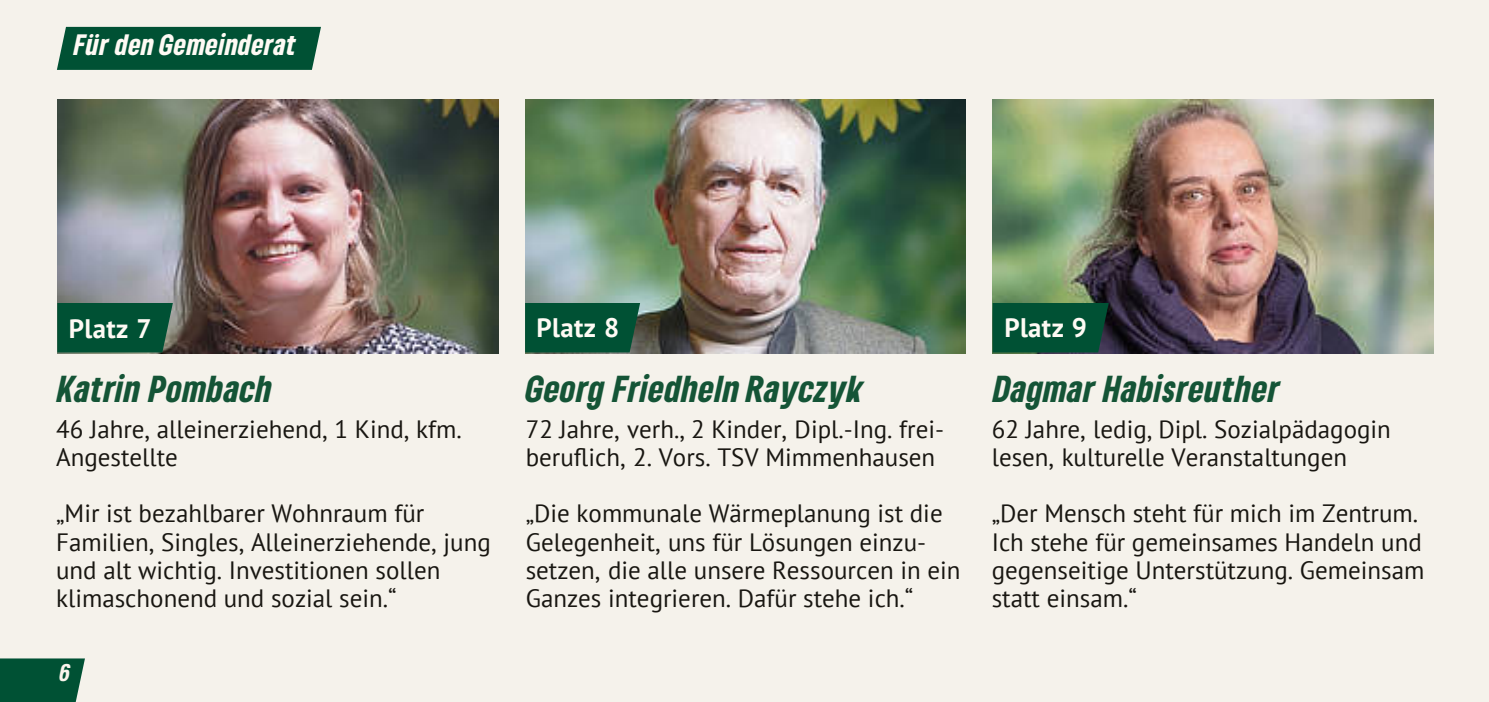
<style>
.page{position:relative;width:1489px;height:702px;background:#fff}
.page>*{position:absolute;margin:0;border:0;box-sizing:border-box;transform-origin:0 0}
.t1{font:italic 900 condensed 35px "Gruene Type";letter-spacing:.02em;color:#145436}
.t2{font:italic 900 condensed 27.5px "Gruene Type";letter-spacing:.02em;color:#fefaf4}
.t3{font:700 26.75px "PT Sans";letter-spacing:.015em;color:#fefaf4}
.t4{font:25px "PT Sans";color:#181611}
.t5{font:italic 900 condensed 22.5px "Gruene Type";color:#fbf5ed}
</style>
<div class="page">
<div style="left:0;top:0;width:1489px;height:701px;background:#f5f2eb"></div>
<img style="left:57px;top:100px;width:441px;height:253px">
<img style="left:993px;top:100px;width:440px;height:253px">
<img style="left:525px;top:100px;width:440px;height:253px">
<svg style="left:57px;top:302px;width:116px;height:50px;background:#095439"></svg>
<svg style="left:525px;top:302px;width:115px;height:50px;background:#075338"></svg>
<div style="left:993px;top:302px;width:116px;height:50px;background:#005134"></div>
<div style="left:57px;top:27px;width:264px;height:43px;background:#005134"></div>
<div style="left:0;top:658px;width:85px;height:43px;background:#005134"></div>
<p class="t2" style="left:74px;top:26px;width:223px">Für den Gemeinderat</p>
<p class="t3" style="left:69px;top:317px;width:84px">Platz 7</p>
<p class="t3" style="left:536px;top:317px;width:84px">Platz 8</p>
<p class="t3" style="left:1004px;top:317px;width:84px">Platz 9</p>
<p class="t1" style="left:57px;top:365px;width:216px">Katrin Pombach</p>
<p class="t1" style="left:526px;top:365px;width:339px">Georg Friedheln Rayczyk</p>
<p class="t1" style="left:993px;top:365px;width:288px">Dagmar Habisreuther</p>
<p class="t4" style="left:56px;top:419px;width:407px">46 Jahre, alleinerziehend, 1 Kind, kfm.</p>
<p class="t4" style="left:56px;top:447px;width:123px">Angestellte</p>
<p class="t4" style="left:56px;top:503px;width:370px">„Mir ist bezahlbarer Wohnraum für</p>
<p class="t4" style="left:56px;top:531px;width:436px">Familien, Singles, Alleinerziehende, jung</p>
<p class="t4" style="left:56px;top:559px;width:386px">und alt wichtig. Investitionen sollen</p>
<p class="t4" style="left:56px;top:587px;width:342px">klimaschonend und sozial sein.“</p>
<p class="t5" style="left:60px;top:656px;width:12px">6</p>
<p class="t4" style="left:526px;top:419px;width:420px">72 Jahre, verh., 2 Kinder, Dipl.-Ing. frei-</p>
<p class="t4" style="left:526px;top:447px;width:411px">beruflich, 2. Vors. TSV Mimmenhausen</p>
<p class="t4" style="left:526px;top:503px;width:418px">„Die kommunale Wärmeplanung ist die</p>
<p class="t4" style="left:526px;top:531px;width:402px">Gelegenheit, uns für Lösungen einzu-</p>
<p class="t4" style="left:526px;top:559px;width:436px">setzen, die alle unsere Ressourcen in ein</p>
<p class="t4" style="left:526px;top:587px;width:389px">Ganzes integrieren. Dafür stehe ich.“</p>
<p class="t4" style="left:992px;top:419px;width:401px">62 Jahre, ledig, Dipl. Sozialpädagogin</p>
<p class="t4" style="left:992px;top:447px;width:357px">lesen, kulturelle Veranstaltungen</p>
<p class="t4" style="left:992px;top:503px;width:428px">„Der Mensch steht für mich im Zentrum.</p>
<p class="t4" style="left:992px;top:531px;width:431px">Ich stehe für gemeinsames Handeln und</p>
<p class="t4" style="left:992px;top:559px;width:434px">gegenseitige Unterstützung. Gemeinsam</p>
<p class="t4" style="left:992px;top:587px;width:147px">statt einsam.“</p>
</div>
